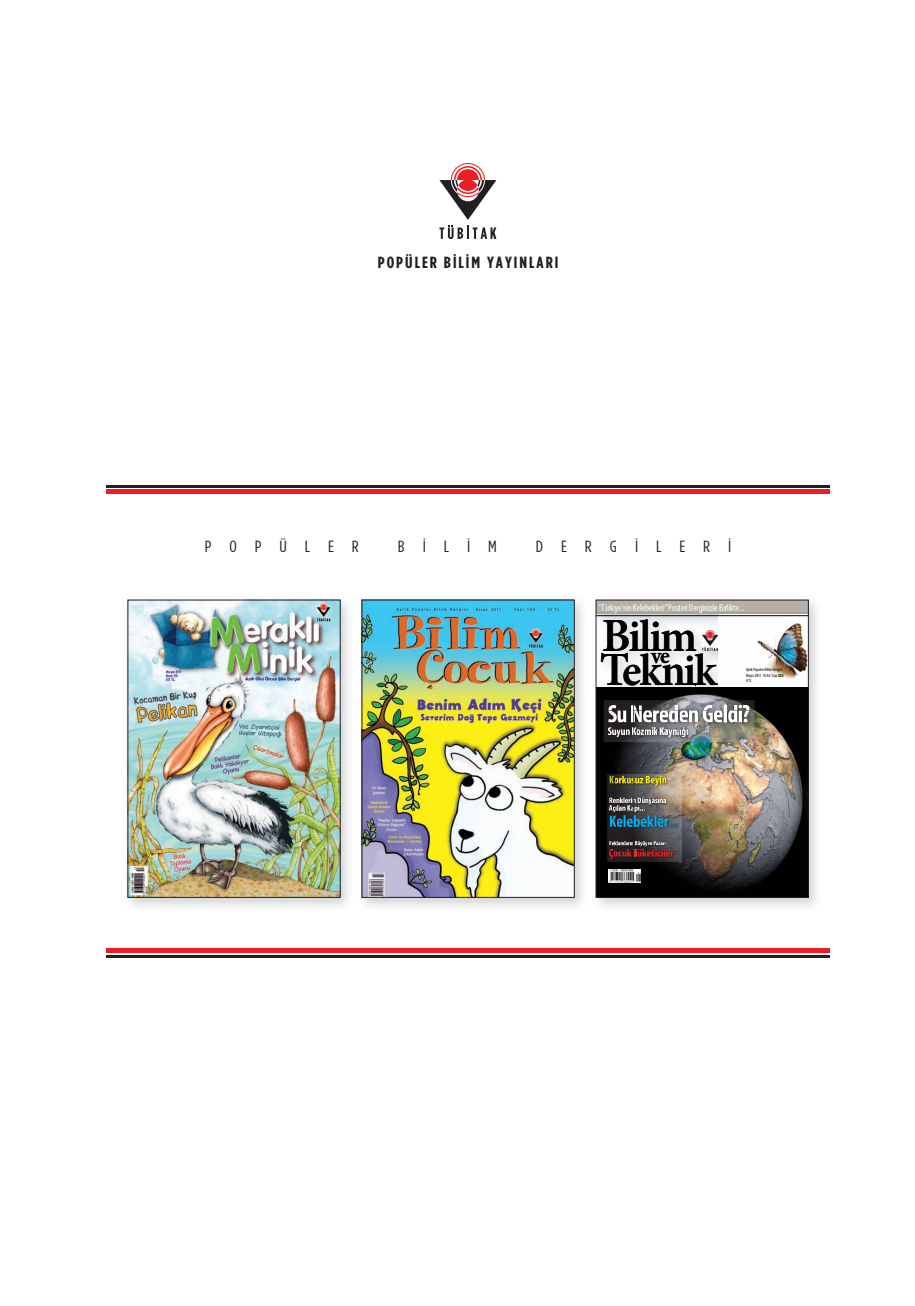
<style>
.page{position:relative;width:915px;height:1306px;background:#fff}
.page>*{position:absolute;margin:0;border:0;box-sizing:border-box;transform-origin:0 0}
.t1{font:45.15px/34.2px "Minion Pro Semibold+ZZDEBT";color:#000;text-align:center}
.t2{font:22.8px "Minion Pro Semibold+ZZDEBT";color:#000}
.t3{font:16.2px "Gotham Condensed TRUN Bold";letter-spacing:.11em;color:#231f20;scale:1.11 1}
.t4{font:16.2px "Gotham Condensed TRUN";letter-spacing:1em;color:#231f20;scale:1.11 1}
.t5{font:9.9px "Myriad Pro Cond+FVWUAU";letter-spacing:-.015em;color:#fff}
.t6{font:4.65px/5.6px "Myriad Pro Cond+FVWUAU";color:#000}
.s1{font-size:47.55px}
.s2{font-family:"Myriad Pro Bold Cond+GYLYVL"}
</style>
<div class="page">
<img style="left:127px;top:599px;width:690px;height:308px">
<img style="left:130px;top:602px;width:208px;height:293px">
<img style="left:363px;top:602px;width:209px;height:293px">
<img style="left:718px;top:614px;width:88px;height:73px">
<hr style="left:596px;top:615px;width:211px;height:1px;background:#000">
<div style="left:596px;top:600px;width:211px;height:14px;background:#a9a295"></div>
<img style="left:597px;top:687px;width:209px;height:208px">
<img style="left:701px;top:630px;width:16px;height:21px">
<svg style="left:608px;top:882px;width:32px;height:1px"></svg>
<img style="left:608px;top:869px;width:32px;height:13px">
<hr style="left:596px;top:600px;width:37px;height:4px;background:#b5b0a9">
<div style="left:636px;top:604px;width:28px;height:6px;background:#b5b0a9"></div>
<hr style="left:633px;top:610px;width:46px;height:2px;background:#b5b0a9">
<svg style="left:597px;top:604px;width:39px;height:8px"></svg>
<hr style="left:633px;top:600px;width:46px;height:4px;background:#b5b0a9">
<hr style="left:679px;top:600px;width:46px;height:4px;background:#b5b0a9">
<img style="left:771px;top:611px;width:35px;height:1px">
<svg style="left:664px;top:604px;width:107px;height:8px"></svg>
<hr style="left:738px;top:606px;width:33px;height:3px;background:#b5b0a9">
<hr style="left:735px;top:604px;width:36px;height:2px;background:#b5b0a9">
<hr style="left:725px;top:600px;width:46px;height:4px;background:#b5b0a9">
<div style="left:771px;top:600px;width:36px;height:11px;background:#b5b0a9"></div>
<img style="left:603px;top:700px;width:151px;height:42px">
<svg style="left:607px;top:704px;width:142px;height:33px"></svg>
<img style="left:607px;top:774px;width:73px;height:87px">
<img style="left:633px;top:775px;width:12px;height:8px">
<svg style="left:645px;top:775px;width:21px;height:11px"></svg>
<svg style="left:608px;top:797px;width:70px;height:30px;background:#536c76"></svg>
<svg style="left:609px;top:841px;width:64px;height:18px"></svg>
<div style="left:595px;top:600px;width:213px;height:297px;border:1px solid #231f20"></div>
<svg style="left:439px;top:163px;width:57px;height:76px"></svg>
<hr style="left:106px;top:489px;width:723px;height:4px;background:#ee1d23">
<hr style="left:106px;top:485px;width:723px;height:2px;background:#231f20">
<hr style="left:106px;top:948px;width:723px;height:4px;background:#ee1d23">
<hr style="left:106px;top:955px;width:723px;height:2px;background:#231f20">
<h3 class="t3" style="left:378px;top:253px;width:164px">POPÜLER BİLİM YAYINLARI</h3>
<h3 class="t4" style="left:205px;top:537px;width:140px">POPÜLER</h3>
<h3 class="t4" style="left:397px;top:537px;width:91px">BİLİM</h3>
<h3 class="t4" style="left:535px;top:537px;width:178px">DERGİLERİ</h3>
<p class="t5" style="left:598px;top:604px;width:148px">“Türkiye’nin Kelebekleri” Posteri Derginizle Birlikte...</p>
<h2 class="t2" style="left:601px;top:647px;width:70px"><sup>B</sup> ve</h2>
<h1 class="t1" style="left:599px;top:623px;width:119px">ilim<br><span class="s1">T</span>eknik</h1>
<p class="t6" style="left:745px;top:667px;width:39px">Aylık Popüler Bilim Dergisi<br>Mayıs 2011 Yıl 44 Sayı <span class="s2">522<br></span>4 TL</p>
</div>
